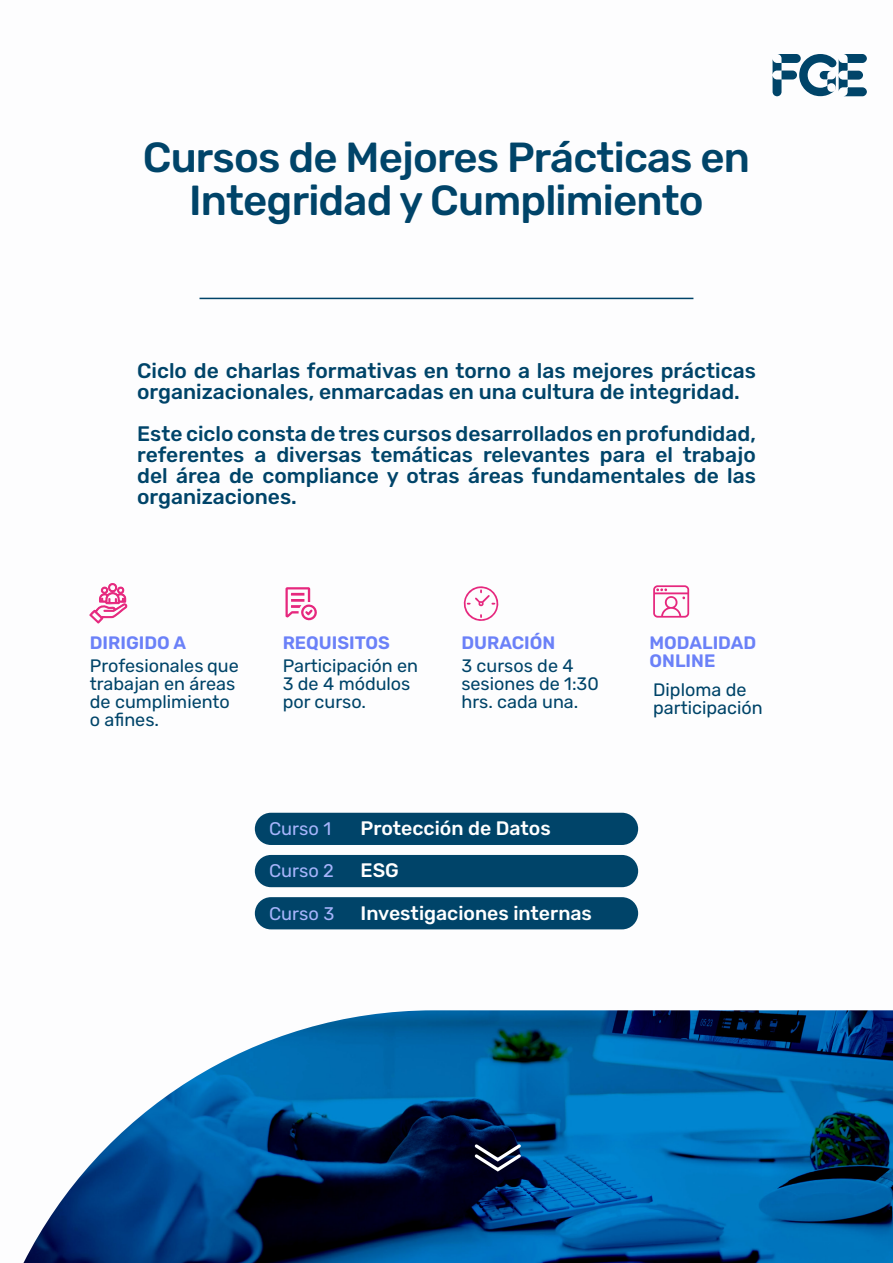
<style>
.page{position:relative;width:893px;height:1263px;background:#fff}
.page>*{position:absolute;margin:0;border:0;box-sizing:border-box;transform-origin:0 0}
.t1{font:500 42px/43.5px "Rubik";letter-spacing:-.02em;color:#004469;text-align:center}
.t2{font:500 21px/21px "Rubik";color:#004469}
.t3{font:500 19.5px "Rubik";color:#fff}
.t4{font:18.3px "Rubik";color:#a6b4fb}
.t5{font:18px/18px "Rubik";color:#004469}
.t6{font:600 18px/18px "Rubik";color:#6b81f8}
</style>
<div class="page">
<div style="left:255px;top:813px;width:383px;height:32px;background:#004469;border-radius:16px"></div>
<div style="left:255px;top:855px;width:383px;height:32px;background:#004469;border-radius:16px"></div>
<div style="left:255px;top:897px;width:383px;height:32px;background:#004469;border-radius:16px"></div>
<img style="left:23px;top:1010px;width:870px;height:253px">
<svg style="left:90px;top:583px;width:38px;height:40px"></svg>
<svg style="left:285px;top:587px;width:32px;height:34px"></svg>
<svg style="left:463px;top:586px;width:36px;height:35px"></svg>
<svg style="left:472px;top:1141px;width:52px;height:32px"></svg>
<svg style="left:653px;top:585px;width:36px;height:33px"></svg>
<svg style="left:773px;top:54px;width:94px;height:42px"></svg>
<hr style="left:200px;top:298px;width:493px;height:1px;background:#004469">
<p class="t1" style="left:143px;top:137px;width:609px">Cursos de Mejores Prácticas en<br>Integridad y Cumplimiento</p>
<p class="t2" style="left:137px;top:361px;width:620px">Ciclo de charlas formativas en torno a las mejores prácticas organizacionales, enmarcadas en una cultura de integridad.</p>
<p class="t2" style="left:137px;top:424px;width:620px;text-align:justify">Este ciclo consta de tres cursos desarrollados en profundidad, referentes a diversas temáticas relevantes para el trabajo del área de compliance y otras áreas fundamentales de las organizaciones.</p>
<p class="t6" style="left:90px;top:635px;width:98px">DIRIGIDO A</p>
<p class="t5" style="left:90px;top:658px;width:150px">Profesionales que trabajan en áreas de cumplimiento o afines.</p>
<p class="t6" style="left:283px;top:635px;width:109px">REQUISITOS</p>
<p class="t5" style="left:283px;top:658px;width:137px">Participación en<br>3 de 4 módulos por curso.</p>
<p class="t6" style="left:461px;top:634px;width:95px">DURACIÓN</p>
<p class="t5" style="left:461px;top:657px;width:139px">3 cursos de 4 sesiones de 1:30 hrs. cada una.</p>
<p class="t4" style="left:269px;top:815px;width:64px">Curso 1</p>
<p class="t3" style="left:361px;top:814px;width:192px">Protección de Datos</p>
<p class="t4" style="left:269px;top:858px;width:66px">Curso 2</p>
<p class="t3" style="left:361px;top:856px;width:40px">ESG</p>
<p class="t4" style="left:269px;top:900px;width:67px">Curso 3</p>
<p class="t3" style="left:361px;top:898px;width:233px">Investigaciones internas</p>
<p class="t6" style="left:649px;top:634px;width:108px">MODALIDAD<br>ONLINE</p>
<p class="t5" style="left:653px;top:682px;width:111px">Diploma de participación</p>
</div>
